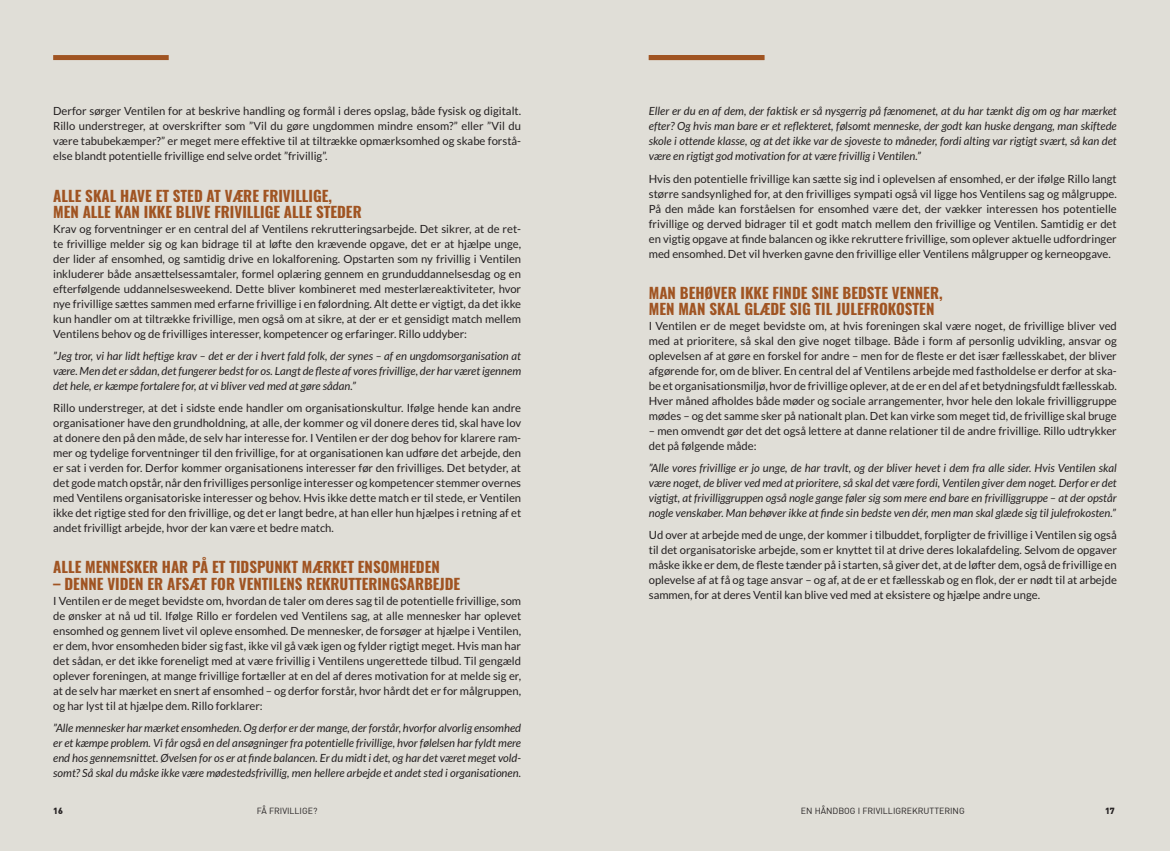
<style>
.page{position:relative;width:1170px;height:851px;background:#fff}
.page>*{position:absolute;margin:0;border:0;box-sizing:border-box;transform-origin:0 0}
.t1{font:700 15px/16.2px "Oswald";color:#a05422}
.t2{font:11.25px/15px "Lato";color:#231f20;text-align:justify}
.t3{font:italic 11.25px/15px "Lato";color:#231f20;text-align:justify}
.t4{font:8.75px "DIN Offc";color:#231f20}
.t5{font:900 8.75px "DIN Offc";color:#231f20}
</style>
<div class="page">
<div style="left:0;top:0;width:1169px;height:850px;background:#e0ded7"></div>
<div style="left:53px;top:55px;width:116px;height:5px;background:#a05422"></div>
<div style="left:648px;top:55px;width:116px;height:5px;background:#a05422"></div>
<p class="t2" style="left:53px;top:104px;width:469px">Derfor sørger Ventilen for at beskrive handling og formål i deres opslag, både fysisk og digitalt.<br>Rillo understreger, at overskrifter som ”Vil du gøre ungdommen mindre ensom?” eller ”Vil du være tabubekæmper?” er meget mere effektive til at tiltrække opmærksomhed og skabe forstå&shy;else blandt potentielle frivillige end selve ordet ”frivillig”.</p>
<h1 class="t1" style="left:53px;top:188px;width:310px">ALLE SKAL HAVE ET STED AT VÆRE FRIVILLIGE,<br>MEN ALLE KAN IKKE BLIVE FRIVILLIGE ALLE STEDER</h1>
<p class="t2" style="left:53px;top:221px;width:469px">Krav og forventninger er en central del af Ventilens rekrutteringsarbejde. Det sikrer, at de ret&shy;te frivillige melder sig og kan bidrage til at løfte den krævende opgave, det er at hjælpe unge, der lider af ensomhed, og samtidig drive en lokalforening. Opstarten som ny frivillig i Ventilen inkluderer både ansættelsessamtaler, formel oplæring gennem en grunduddannelsesdag og en efterfølgende uddannelsesweekend. Dette bliver kombineret med mesterlæreaktiviteter, hvor nye frivillige sættes sammen med erfarne frivillige i en følordning. Alt dette er vigtigt, da det ikke kun handler om at tiltrække frivillige, men også om at sikre, at der er et gensidigt match mellem Ventilens behov og de frivilliges interesser, kompetencer og erfaringer. Rillo uddyber:</p>
<p class="t3" style="left:53px;top:348px;width:469px">”Jeg tror, vi har lidt heftige krav – det er der i hvert fald folk, der synes – af en ungdomsorganisation at være. Men det er sådan, det fungerer bedst for os. Langt de fleste af vores frivillige, der har været igennem det hele, er kæmpe fortalere for, at vi bliver ved med at gøre sådan.”</p>
<p class="t2" style="left:53px;top:400px;width:469px">Rillo understreger, at det i sidste ende handler om organisationskultur. Ifølge hende kan andre organisationer have den grundholdning, at alle, der kommer og vil donere deres tid, skal have lov at donere den på den måde, de selv har interesse for. I Ventilen er der dog behov for klarere ram&shy;mer og tydelige forventninger til den frivillige, for at organisationen kan udføre det arbejde, den er sat i verden for. Derfor kommer organisationens interesser før den frivilliges. Det betyder, at det gode match opstår, når den frivilliges personlige interesser og kompetencer stemmer overnes med Ventilens organisatoriske interesser og behov. Hvis ikke dette match er til stede, er Ventilen ikke det rigtige sted for den frivillige, og det er langt bedre, at han eller hun hjælpes i retning af et andet frivilligt arbejde, hvor der kan være et bedre match.</p>
<h1 class="t1" style="left:53px;top:560px;width:388px">ALLE MENNESKER HAR PÅ ET TIDSPUNKT MÆRKET ENSOMHEDEN</h1>
<h1 class="t1" style="left:53px;top:576px;width:408px">– DENNE VIDEN ER AFSÆT FOR VENTILENS REKRUTTERINGSARBEJDE</h1>
<p class="t2" style="left:53px;top:592px;width:469px">I Ventilen er de meget bevidste om, hvordan de taler om deres sag til de potentielle frivillige, som de ønsker at nå ud til. Ifølge Rillo er fordelen ved Ventilens sag, at alle mennesker har oplevet ensomhed og gennem livet vil opleve ensomhed. De mennesker, de forsøger at hjælpe i Ventilen, er dem, hvor ensomheden bider sig fast, ikke vil gå væk igen og fylder rigtigt meget. Hvis man har det sådan, er det ikke foreneligt med at være frivillig i Ventilens ungerettede tilbud. Til gengæld oplever foreningen, at mange frivillige fortæller at en del af deres motivation for at melde sig er, at de selv har mærket en snert af ensomhed – og derfor forstår, hvor hårdt det er for målgruppen, og har lyst til at hjælpe dem. Rillo forklarer:</p>
<p class="t3" style="left:53px;top:720px;width:469px">”Alle mennesker har mærket ensomheden. Og derfor er der mange, der forstår, hvorfor alvorlig ensomhed er et kæmpe problem. Vi får også en del ansøgninger fra potentielle frivillige, hvor følelsen har fyldt mere end hos gennemsnittet. Øvelsen for os er at finde balancen. Er du midt i det, og har det været meget vold&shy;somt? Så skal du måske ikke være mødestedsfrivillig, men hellere arbejde et andet sted i organisationen.</p>
<p class="t3" style="left:648px;top:104px;width:469px">Eller er du en af dem, der faktisk er så nysgerrig på fænomenet, at du har tænkt dig om og har mærket efter? Og hvis man bare er et reflekteret, følsomt menneske, der godt kan huske dengang, man skiftede skole i ottende klasse, og at det ikke var de sjoveste to måneder, fordi alting var rigtigt svært, så kan det være en rigtigt god motivation for at være frivillig i Ventilen.”</p>
<p class="t2" style="left:648px;top:171px;width:469px">Hvis den potentielle frivillige kan sætte sig ind i oplevelsen af ensomhed, er der ifølge Rillo langt større sandsynlighed for, at den frivilliges sympati også vil ligge hos Ventilens sag og målgruppe.<br>På den måde kan forståelsen for ensomhed være det, der vækker interessen hos potentielle frivillige og derved bidrager til et godt match mellem den frivillige og Ventilen. Samtidig er det en vigtig opgave at finde balancen og ikke rekruttere frivillige, som oplever aktuelle udfordringer med ensomhed. Det vil hverken gavne den frivillige eller Ventilens målgrupper og kerneopgave.</p>
<h1 class="t1" style="left:648px;top:285px;width:295px">MAN BEHØVER IKKE FINDE SINE BEDSTE VENNER,<br>MEN MAN SKAL GLÆDE SIG TIL JULEFROKOSTEN</h1>
<p class="t2" style="left:648px;top:318px;width:469px">I Ventilen er de meget bevidste om, at hvis foreningen skal være noget, de frivillige bliver ved med at prioritere, så skal den give noget tilbage. Både i form af personlig udvikling, ansvar og oplevelsen af at gøre en forskel for andre – men for de fleste er det især fællesskabet, der bliver afgørende for, om de bliver. En central del af Ventilens arbejde med fastholdelse er derfor at ska&shy;be et organisationsmiljø, hvor de frivillige oplever, at de er en del af et betydningsfuldt fællesskab.<br>Hver måned afholdes både møder og sociale arrangementer, hvor hele den lokale frivilliggruppe mødes – og det samme sker på nationalt plan. Det kan virke som meget tid, de frivillige skal bruge</p>
<p class="t2" style="left:648px;top:423px;width:469px">– men omvendt gør det det også lettere at danne relationer til de andre frivillige. Rillo udtrykker det på følgende måde:</p>
<p class="t3" style="left:648px;top:461px;width:469px">”Alle vores frivillige er jo unge, de har travlt, og der bliver hevet i dem fra alle sider. Hvis Ventilen skal være noget, de bliver ved med at prioritere, så skal det være fordi, Ventilen giver dem noget. Derfor er det vigtigt, at frivilliggruppen også nogle gange føler sig som mere end bare en frivilliggruppe – at der opstår nogle venskaber. Man behøver ikke at finde sin bedste ven dér, men man skal glæde sig til julefrokosten.”</p>
<p class="t2" style="left:648px;top:527px;width:469px">Ud over at arbejde med de unge, der kommer i tilbuddet, forpligter de frivillige i Ventilen sig også til det organisatoriske arbejde, som er knyttet til at drive deres lokalafdeling. Selvom de opgaver måske ikke er dem, de fleste tænder på i starten, så giver det, at de løfter dem, også de frivillige en oplevelse af at få og tage ansvar – og af, at de er et fællesskab og en flok, der er nødt til at arbejde sammen, for at deres Ventil kan blive ved med at eksistere og hjælpe andre unge.</p>
<p class="t5" style="left:53px;top:805px;width:11px">16</p>
<p class="t4" style="left:257px;top:805px;width:62px">FÅ FRIVILLIGE?</p>
<p class="t4" style="left:800px;top:805px;width:165px">EN HÅNDBOG I FRIVILLIGREKRUTTERING</p>
<p class="t5" style="left:1104px;top:805px;width:11px">17</p>
</div>
